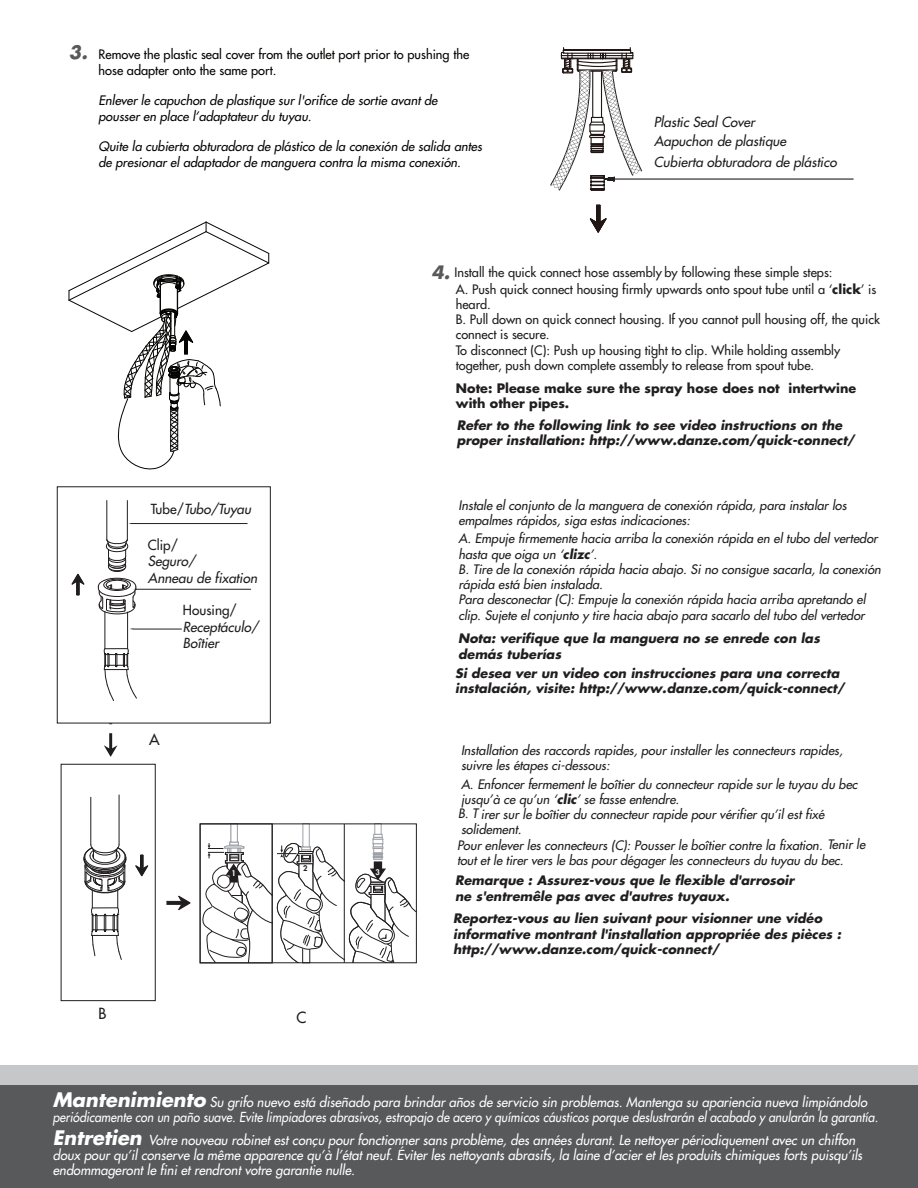
<style>
.page{position:relative;width:918px;height:1188px;background:#fff}
.page>*{position:absolute;margin:0;border:0;box-sizing:border-box;transform-origin:0 0}
.t1{font:italic 700 18px "Futura";color:#58595b}
.t2{font:15px "Futura";color:#201d1e}
.t3{font:italic 13.5px/15px "Futura";color:#fff}
.t4{font:italic 13.5px/16.4px "Futura";color:#201d1e}
.t5{font:13.5px "Futura";color:#201d1e}
.t6{font:italic 12.75px/15.3px "Futura";color:#201d1e}
.t7{font:italic 700 12.75px/15.3px "Futura";color:#211e20}
.t8{font:12.75px/15.3px "Futura";color:#201d1e}
.t9{font:italic 12.75px/15.3px "Futura";color:#050504}
.t10{font:12.75px/15.3px "Futura";color:#050504}
.t11{font:700 12.75px/15.3px "Futura";color:#211e20}
.t12{font:12.75px "Futura";color:#211e20}
.t13{font:800 7.65px "Futura";color:#fff}
.t14{font:800 7.65px "Futura";color:#211e20}
.s1{font-style:normal}
.s2{font-weight:700;color:#211e20}
.s3{font-weight:700;font-size:19.5px}
</style>
<div class="page">
<div style="left:0;top:1085px;width:918px;height:103px;background:#58595b"></div>
<div style="left:0;top:1070px;width:918px;height:15px;background:#c6c7c8"></div>
<div style="left:0;top:1066px;width:918px;height:14px;background:#c6c7c8"></div>
<svg style="left:590px;top:204px;width:17px;height:29px"></svg>
<hr style="left:610px;top:178px;width:244px;height:2px;background:#231f20">
<svg style="left:550px;top:48px;width:92px;height:143px"></svg>
<svg style="left:167px;top:896px;width:23px;height:14px"></svg>
<svg style="left:68px;top:221px;width:201px;height:249px"></svg>
<hr style="left:132px;top:523px;width:115px;height:1px;background:#232021">
<hr style="left:136px;top:589px;width:115px;height:1px;background:#232021">
<hr style="left:107px;top:501px;width:1px;height:38px;background:#201d1e">
<hr style="left:127px;top:501px;width:1px;height:38px;background:#201d1e">
<svg style="left:98px;top:539px;width:39px;height:77px"></svg>
<hr style="left:105px;top:612px;width:1px;height:37px;background:#201d1e">
<hr style="left:127px;top:612px;width:1px;height:37px;background:#201d1e">
<svg style="left:104px;top:648px;width:33px;height:53px"></svg>
<svg style="left:72px;top:574px;width:12px;height:21px"></svg>
<div style="left:57px;top:487px;width:214px;height:236px;border:1px solid #201d1e"></div>
<hr style="left:91px;top:797px;width:1px;height:48px;background:#201e1f">
<hr style="left:119px;top:795px;width:1px;height:50px;background:#201e1f">
<svg style="left:84px;top:844px;width:43px;height:116px"></svg>
<svg style="left:136px;top:855px;width:12px;height:21px"></svg>
<svg style="left:104px;top:733px;width:14px;height:24px"></svg>
<svg style="left:202px;top:824px;width:214px;height:139px"></svg>
<hr style="left:133px;top:629px;width:49px;height:1px;background:#232021">
<h1 class="t1" style="left:69px;top:40px;width:20px">3.</h1>
<p class="t10" style="left:99px;top:47px;width:372px">Remove the plastic seal cover from the outlet port prior to pushing the hose adapter onto the same port.</p>
<p class="t9" style="left:99px;top:93px;width:340px">Enlever le capuchon de plastique sur l'orifice de sortie avant de pousser en place l’adaptateur du tuyau.</p>
<p class="t9" style="left:99px;top:139px;width:385px">Quite la cubierta obturadora de plástico de la conexión de salida antes de presionar el adaptador de manguera contra la misma conexión.</p>
<p class="t4" style="left:654px;top:114px;width:103px">Plastic Seal Cover</p>
<p class="t4" style="left:654px;top:132px;width:134px">Aapuchon de plastique</p>
<p class="t4" style="left:654px;top:153px;width:184px">Cubierta obturadora de plástico</p>
<p class="t4" style="left:151px;top:501px;width:102px"><span class="s1">Tube/</span>Tubo/Tuyau</p>
<p class="t5" style="left:148px;top:536px;width:32px">Clip/</p>
<p class="t4" style="left:148px;top:553px;width:111px">Seguro/<br>Anneau de fixation</p>
<p class="t5" style="left:183px;top:602px;width:56px">Housing/</p>
<p class="t4" style="left:183px;top:618px;width:77px">Receptáculo/<br>Boîtier</p>
<p class="t2" style="left:149px;top:730px;width:12px">A</p>
<p class="t13" style="left:231px;top:868px;width:6px">1</p>
<p class="t14" style="left:303px;top:863px;width:6px">2</p>
<p class="t2" style="left:99px;top:1004px;width:10px">B</p>
<p class="t2" style="left:297px;top:1007px;width:11px">C</p>
<p class="t13" style="left:375px;top:867px;width:6px">3</p>
<h1 class="t1" style="left:432px;top:260px;width:20px">4.</h1>
<p class="t12" style="left:454px;top:264px;width:380px">Install the quick connect hose assembly by following these simple steps:</p>
<p class="t8" style="left:456px;top:281px;width:426px">A. Push quick connect housing firmly upwards onto spout tube until a ‘<span class="s2">click</span>’ is heard.<br>B. Pull down on quick connect housing. If you cannot pull housing off, the quick connect is secure.<br>To disconnect (C): Push up housing tight to clip. While holding assembly together, push down complete assembly to release from spout tube.</p>
<p class="t11" style="left:456px;top:380px;width:402px">Note: Please make sure the spray hose does not intertwine with other pipes.</p>
<p class="t7" style="left:457px;top:417px;width:399px">Refer to the following link to see video instructions on the proper installation: http://www.danze.com/quick-connect/</p>
<p class="t6" style="left:459px;top:497px;width:390px">Instale el conjunto de la manguera de conexión rápida, para instalar los empalmes rápidos, siga estas indicaciones:</p>
<p class="t6" style="left:459px;top:531px;width:424px">A. Empuje firmemente hacia arriba la conexión rápida en el tubo del vertedor hasta que oiga un ‘<span class="s2">clizc</span>’.<br>B. Tire de la conexión rápida hacia abajo. Si no consigue sacarla, la conexión rápida está bien instalada.<br>Para desconectar (C): Empuje la conexión rápida hacia arriba apretando el clip. Sujete el conjunto y tire hacia abajo para sacarlo del tubo del vertedor</p>
<p class="t7" style="left:458px;top:631px;width:363px">Nota: verifique que la manguera no se enrede con las demás tuberías</p>
<p class="t7" style="left:455px;top:665px;width:391px">Si desea ver un video con instrucciones para una correcta instalación, visite: http://www.danze.com/quick-connect/</p>
<p class="t6" style="left:461px;top:743px;width:383px">Installation des raccords rapides, pour installer les connecteurs rapides, suivre les étapes ci-dessous:</p>
<p class="t6" style="left:461px;top:776px;width:398px">A. Enfoncer fermement le boîtier du connecteur rapide sur le tuyau du bec</p>
<p class="t6" style="left:461px;top:791px;width:220px">jusqu’à ce qu’un ‘<span class="s2">clic</span>’ se fasse entendre.</p>
<p class="t6" style="left:458px;top:807px;width:368px">B. T irer sur le boîtier du connecteur rapide pour vérifier qu’il est fixé</p>
<p class="t6" style="left:461px;top:822px;width:62px">solidement.</p>
<p class="t6" style="left:457px;top:837px;width:410px">Pour enlever les connecteurs (C): Pousser le boîtier contre la fixation. Tenir le</p>
<p class="t6" style="left:457px;top:853px;width:388px">tout et le tirer vers le bas pour dégager les connecteurs du tuyau du bec.</p>
<p class="t7" style="left:455px;top:873px;width:340px">Remarque : Assurez-vous que le flexible d'arrosoir ne s'entremêle pas avec d'autres tuyaux.</p>
<p class="t7" style="left:453px;top:911px;width:389px">Reportez-vous au lien suivant pour visionner une vidéo informative montrant l'installation appropriée des pièces : http://www.danze.com/quick-connect/</p>
<p class="t3" style="left:53px;top:1094px;width:827px"><span class="s3">Mantenimiento</span> Su grifo nuevo está diseñado para brindar años de servicio sin problemas. Mantenga su apariencia nueva limpiándolo periódicamente con un paño suave. Evite limpiadores abrasivos, estropajo de acero y químicos cáusticos porque deslustrarán el acabado y anularán la garantía.</p>
<p class="t3" style="left:53px;top:1132px;width:811px"><span class="s3">Entretien</span> Votre nouveau robinet est conçu pour fonctionner sans problème, des années durant. Le nettoyer périodiquement avec un chiffon doux pour qu’il conserve la même apparence qu’à l’état neuf. Éviter les nettoyants abrasifs, la laine d’acier et les produits chimiques forts puisqu’ils endommageront le fini et rendront votre garantie nulle.</p>
</div>
